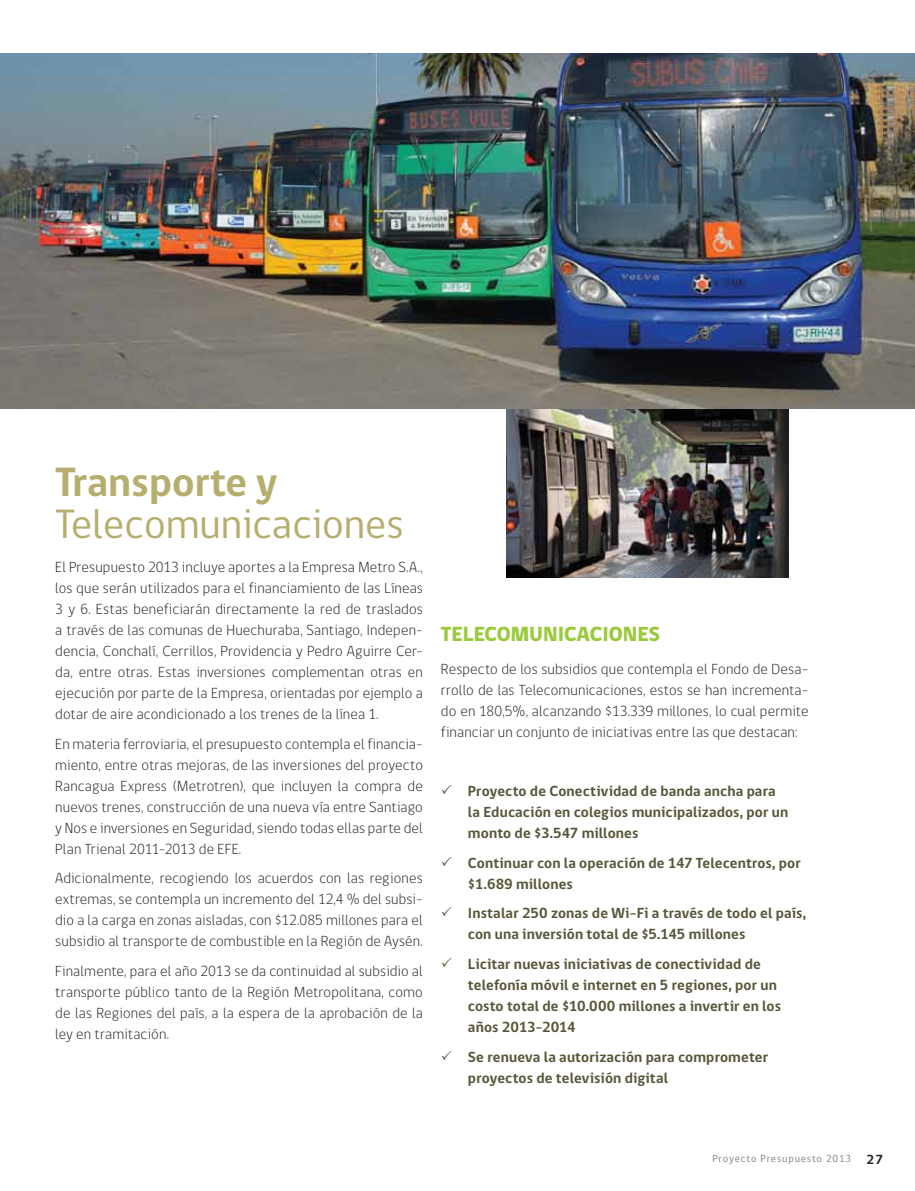
<style>
.page{position:relative;width:915px;height:1191px;background:#fff}
.page>*{position:absolute;margin:0;border:0;box-sizing:border-box;transform-origin:0 0}
.t1{font:42px "gob CL";color:#b5ae6e}
.t2{font:700 42px "gob CL";color:#b5ae6e}
.t3{font:800 21px "gob CL";color:#9aca3c}
.t4{font:300 15px/21px "gob CL";letter-spacing:.01em;color:#231f20;text-align:justify}
.t5{font:700 15px/21px "gob CL";letter-spacing:.01em;color:#58563a}
.t6{font:10.5px "gob CL";letter-spacing:.08em;color:#808285}
.s1{font-weight:700;font-size:13.5px;color:#231f20}
</style>
<div class="page">
<img style="left:506px;top:408px;width:282px;height:170px">
<img style="left:0;top:53px;width:914px;height:355px">
<h1 class="t2" style="left:55px;top:453px;width:224px">Transporte y</h1>
<h1 class="t1" style="left:55px;top:495px;width:350px">Telecomunicaciones</h1>
<p class="t4" style="left:55px;top:557px;width:369px">El Presupuesto 2013 incluye aportes a la Empresa Metro S.A., los que serán utilizados para el financiamiento de las Líneas 3 y 6. Estas beneficiarán directamente la red de traslados a través de las comunas de Huechuraba, Santiago, Indepen&shy;dencia, Conchalí, Cerrillos, Providencia y Pedro Aguirre Cer&shy;da, entre otras. Estas inversiones complementan otras en ejecución por parte de la Empresa, orientadas por ejemplo a dotar de aire acondicionado a los trenes de la línea 1.</p>
<p class="t4" style="left:55px;top:733px;width:369px">En materia ferroviaria, el presupuesto contempla el financia&shy;miento, entre otras mejoras, de las inversiones del proyecto Rancagua Express (Metrotren), que incluyen la compra de nuevos trenes, construcción de una nueva vía entre Santiago y Nos e inversiones en Seguridad, siendo todas ellas parte del Plan Trienal 2011-2013 de EFE.</p>
<p class="t4" style="left:55px;top:868px;width:369px">Adicionalmente, recogiendo los acuerdos con las regiones extremas, se contempla un incremento del 12,4 % del subsi&shy;dio a la carga en zonas aisladas, con $12.085 millones para el subsidio al transporte de combustible en la Región de Aysén.</p>
<p class="t4" style="left:55px;top:960px;width:369px">Finalmente, para el año 2013 se da continuidad al subsidio al transporte público tanto de la Región Metropolitana, como de las Regiones del país, a la espera de la aprobación de la ley en tramitación.</p>
<h2 class="t3" style="left:441px;top:619px;width:208px">TELECOMUNICACIONES</h2>
<p class="t4" style="left:441px;top:659px;width:369px">Respecto de los subsidios que contempla el Fondo de Desa&shy;rrollo de las Telecomunicaciones, estos se han incrementa&shy;do en 180,5%, alcanzando $13.339 millones, lo cual permite financiar un conjunto de iniciativas entre las que destacan:</p>
<p class="t5" style="left:468px;top:781px;width:321px">Proyecto de Conectividad de banda ancha para la Educación en colegios municipalizados, por un monto de $3.547 millones</p>
<p class="t5" style="left:468px;top:852px;width:334px">Continuar con la operación de 147 Telecentros, por $1.689 millones</p>
<p class="t5" style="left:468px;top:903px;width:339px">Instalar 250 zonas de Wi-Fi a través de todo el país, con una inversión total de $5.145 millones</p>
<p class="t5" style="left:468px;top:954px;width:314px">Licitar nuevas iniciativas de conectividad de telefonía móvil e internet en 5 regiones, por un costo total de $10.000 millones a invertir en los años 2013-2014</p>
<p class="t5" style="left:468px;top:1046px;width:301px">Se renueva la autorización para comprometer proyectos de televisión digital</p>
<p class="t6" style="left:712px;top:1150px;width:172px">Proyecto Presupuesto 2013 <span class="s1">27</span></p>
</div>
